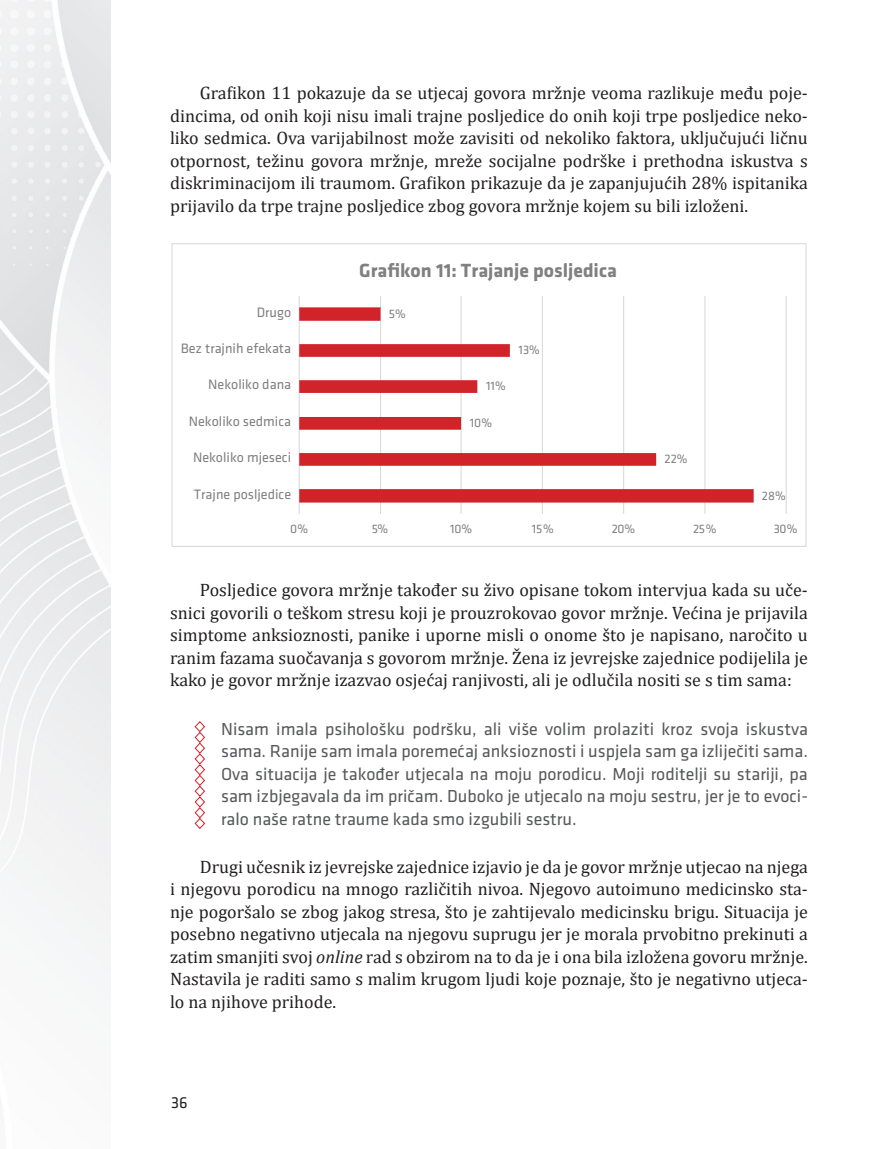
<style>
.page{position:relative;width:893px;height:1149px;background:#fff}
.page>*{position:absolute;margin:0;border:0;box-sizing:border-box;transform-origin:0 0}
.t1{font:700 19.8px "Klavika Basic";color:#7f807f}
.t2{font:18px/22.5px "Cambria";color:#231f20;text-align:justify}
.t3{font:18px/22.5px "Klavika Basic";color:#57585a;text-align:justify}
.t4{font:16.5px "Klavika Basic";color:#231f20}
.t5{font:14.1px "Klavika Basic";color:#7f807f}
.t6{font:12.75px "Klavika Basic";letter-spacing:-.01em;color:#7f807f}
.s1{font-style:italic}
</style>
<div class="page">
<img style="left:0;top:0;width:110px;height:1105px">
<svg style="left:194px;top:721px;width:11px;height:108px"></svg>
<hr style="left:380px;top:296px;width:1px;height:217px;background:#dad9d8">
<hr style="left:461px;top:296px;width:1px;height:217px;background:#dad9d8">
<hr style="left:542px;top:296px;width:1px;height:217px;background:#dad9d8">
<hr style="left:623px;top:296px;width:1px;height:217px;background:#dad9d8">
<hr style="left:704px;top:296px;width:1px;height:217px;background:#dad9d8">
<hr style="left:786px;top:296px;width:1px;height:217px;background:#dad9d8">
<hr style="left:299px;top:296px;width:1px;height:217px;background:#dad9d8">
<svg style="left:299px;top:307px;width:455px;height:195px"></svg>
<p class="t2" style="left:170px;top:82px;width:639px;text-indent:30px">Grafikon 11 pokazuje da se utjecaj govora mržnje veoma razlikuje među poje&shy;dincima, od onih koji nisu imali trajne posljedice do onih koji trpe posljedice neko&shy;liko sedmica. Ova varijabilnost može zavisiti od nekoliko faktora, uključujući ličnu otpornost, težinu govora mržnje, mreže socijalne podrške i prethodna iskustva s diskriminacijom ili traumom. Grafikon prikazuje da je zapanjujućih 28% ispitanika prijavilo da trpe trajne posljedice zbog govora mržnje kojem su bili izloženi.</p>
<p class="t1" style="left:359px;top:256px;width:259px">Grafikon 11: Trajanje posljedica</p>
<p class="t5" style="left:257px;top:303px;width:36px">Drugo</p>
<p class="t6" style="left:389px;top:305px;width:19px">5%</p>
<p class="t5" style="left:181px;top:339px;width:112px">Bez trajnih efekata</p>
<p class="t6" style="left:519px;top:341px;width:23px">13%</p>
<p class="t5" style="left:208px;top:375px;width:84px">Nekoliko dana</p>
<p class="t6" style="left:486px;top:377px;width:21px">11%</p>
<p class="t5" style="left:189px;top:412px;width:104px">Nekoliko sedmica</p>
<p class="t6" style="left:470px;top:414px;width:24px">10%</p>
<p class="t5" style="left:193px;top:448px;width:100px">Nekoliko mjeseci</p>
<p class="t6" style="left:665px;top:450px;width:25px">22%</p>
<p class="t5" style="left:194px;top:485px;width:99px">Trajne posljedice</p>
<p class="t6" style="left:762px;top:487px;width:25px">28%</p>
<p class="t6" style="left:290px;top:520px;width:19px">0%</p>
<p class="t6" style="left:372px;top:520px;width:18px">5%</p>
<p class="t6" style="left:450px;top:520px;width:24px">10%</p>
<p class="t6" style="left:532px;top:520px;width:24px">15%</p>
<p class="t6" style="left:612px;top:520px;width:25px">20%</p>
<p class="t6" style="left:693px;top:520px;width:25px">25%</p>
<p class="t6" style="left:774px;top:520px;width:25px">30%</p>
<p class="t2" style="left:170px;top:578px;width:639px;text-indent:30px">Posljedice govora mržnje također su živo opisane tokom intervjua kada su uče&shy;snici govorili o teškom stresu koji je prouzrokovao govor mržnje. Većina je prijavila simptome anksioznosti, panike i uporne misli o onome što je napisano, naročito u ranim fazama suočavanja s govorom mržnje. Žena iz jevrejske zajednice podijelila je kako je govor mržnje izazvao osjećaj ranjivosti, ali je odlučila nositi se s tim sama:</p>
<p class="t3" style="left:221px;top:716px;width:588px">Nisam imala psihološku podršku, ali više volim prolaziti kroz svoja iskustva sama. Ranije sam imala poremećaj anksioznosti i uspjela sam ga izliječiti sama.<br>Ova situacija je također utjecala na moju porodicu. Moji roditelji su stariji, pa sam izbjegavala da im pričam. Duboko je utjecalo na moju sestru, jer je to evoci&shy;ralo naše ratne traume kada smo izgubili sestru.</p>
<p class="t2" style="left:170px;top:854px;width:639px;text-indent:30px">Drugi učesnik iz jevrejske zajednice izjavio je da je govor mržnje utjecao na njega i njegovu porodicu na mnogo različitih nivoa. Njegovo autoimuno medicinsko sta&shy;nje pogoršalo se zbog jakog stresa, što je zahtijevalo medicinsku brigu. Situacija je posebno negativno utjecala na njegovu suprugu jer je morala prvobitno prekinuti a zatim smanjiti svoj <span class="s1">online</span> rad s obzirom na to da je i ona bila izložena govoru mržnje.<br>Nastavila je raditi samo s malim krugom ljudi koje poznaje, što je negativno utjeca&shy;lo na njihove prihode.</p>
<p class="t4" style="left:171px;top:1091px;width:18px">36</p>
</div>
